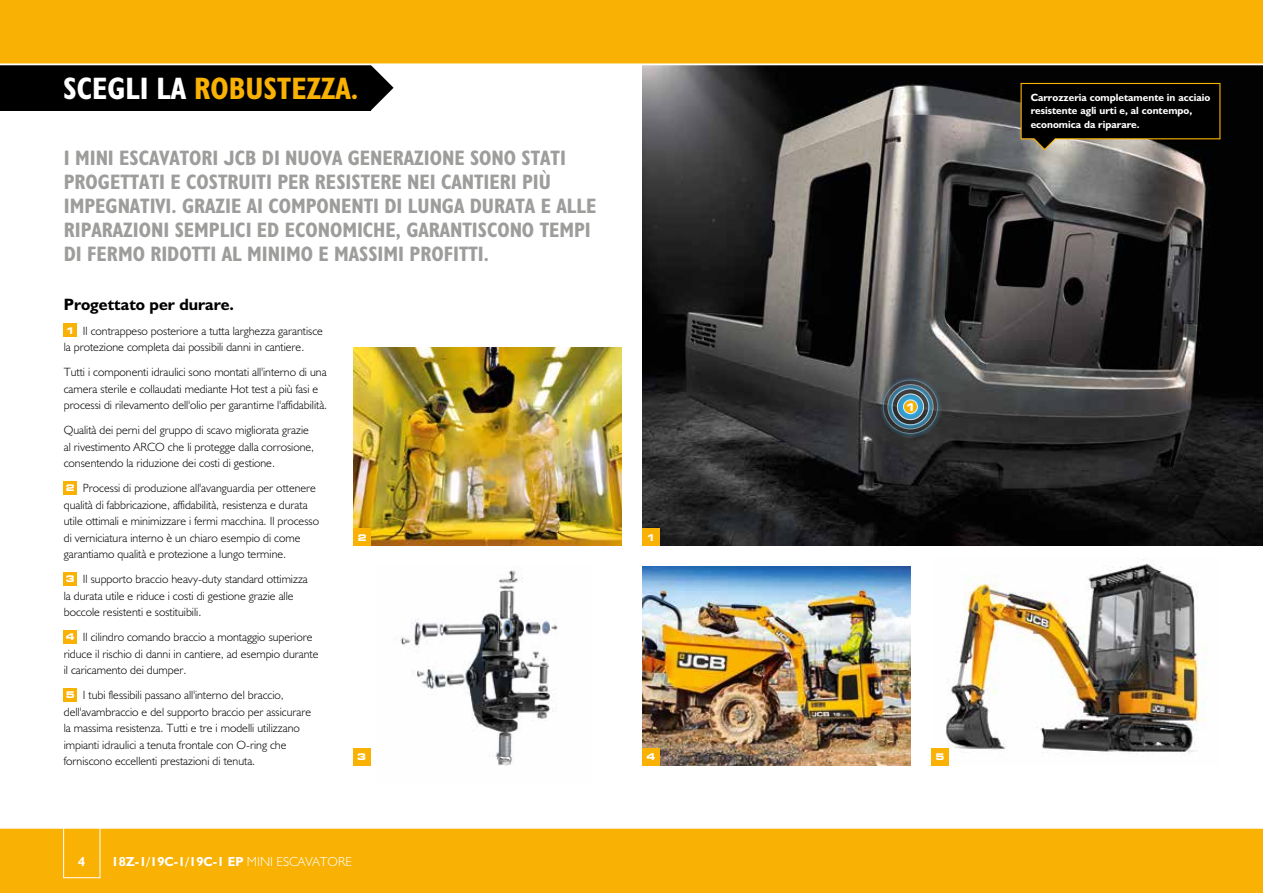
<style>
.page{position:relative;width:1263px;height:893px;background:#fff}
.page>*{position:absolute;margin:0;border:0;box-sizing:border-box;transform-origin:0 0}
.t1{font:31.2px "JCB Bold Condensed";color:#f9b104}
.t2{font:21px/24px "JCB Bold Condensed";color:#9d9d9c}
.t3{font:16.5px "JCB Bold";color:#000}
.t4{font:13.2px "JCB Bold";color:#fff}
.t5{font:12px/16.5px "JCB Light";color:#000}
.t6{font:10.5px/13.5px "JCB Bold";color:#fff}
.t7{font:700 expanded 10.5px "Square 721 BT";color:#fff}
.t8{font:700 expanded 9.15px "Square 721 BT";color:#fff}
.s1{color:#fff}
.s2{font-family:"Square 721 BT";font-weight:700;font-stretch:expanded;font-size:9.15px;color:#fff}
.s3{font-family:"JCB Light"}
</style>
<div class="page">
<div style="left:0;top:828px;width:1263px;height:65px;background:#f9b104"></div>
<img style="left:642px;top:567px;width:268px;height:198px">
<img style="left:642px;top:65px;width:621px;height:481px">
<img style="left:353px;top:347px;width:268px;height:199px">
<img style="left:400px;top:570px;width:158px;height:196px">
<img style="left:946px;top:563px;width:261px;height:192px">
<svg style="left:371px;top:65px;width:23px;height:45px"></svg>
<div style="left:0;top:54px;width:371px;height:57px;background:#000"></div>
<div style="left:64px;top:324px;width:13px;height:13px;background:#f9b104"></div>
<div style="left:64px;top:481px;width:13px;height:13px;background:#f9b104"></div>
<div style="left:64px;top:572px;width:13px;height:13px;background:#f9b104"></div>
<div style="left:64px;top:630px;width:13px;height:13px;background:#f9b104"></div>
<div style="left:64px;top:688px;width:13px;height:13px;background:#f9b104"></div>
<div style="left:63px;top:819px;width:37px;height:59px;border:1px solid #fff"></div>
<div style="left:353px;top:529px;width:18px;height:17px;background:#f9b104"></div>
<div style="left:353px;top:748px;width:17px;height:17px;background:#f9b104"></div>
<div style="left:931px;top:748px;width:18px;height:17px;background:#f9b104"></div>
<div style="left:642px;top:748px;width:17px;height:17px;background:#f9b104"></div>
<div style="left:642px;top:529px;width:17px;height:17px;background:#f9b104"></div>
<svg style="left:1020px;top:82px;width:201px;height:69px;background:#1d1a13"></svg>
<hr style="left:0;top:827px;width:1263px;height:2px;background:#fff">
<svg style="left:878px;top:375px;width:65px;height:63px;background:#506165"></svg>
<div style="left:0;top:0;width:1263px;height:64px;background:#f9b104"></div>
<hr style="left:0;top:64px;width:1263px;height:1px;background:#fff">
<h1 class="t1" style="left:63px;top:69px;width:297px"><span class="s1">SCEGLI LA</span> ROBUSTEZZA.</h1>
<p class="t2" style="left:64px;top:145px;width:534px">I MINI ESCAVATORI JCB DI NUOVA GENERAZIONE SONO STATI PROGETTATI E COSTRUITI PER RESISTERE NEI CANTIERI PIÙ IMPEGNATIVI. GRAZIE AI COMPONENTI DI LUNGA DURATA E ALLE RIPARAZIONI SEMPLICI ED ECONOMICHE, GARANTISCONO TEMPI DI FERMO RIDOTTI AL MINIMO E MASSIMI PROFITTI.</p>
<h3 class="t3" style="left:64px;top:294px;width:172px">Progettato per durare.</h3>
<p class="t5" style="left:64px;top:322px;width:261px"><span class="s2">1</span> Il contrappeso posteriore a tutta larghezza garantisce la protezione completa dai possibili danni in cantiere.</p>
<p class="t5" style="left:64px;top:364px;width:265px">Tutti i componenti idraulici sono montati all'interno di una camera sterile e collaudati mediante Hot test a più fasi e processi di rilevamento dell'olio per garantirne l'affidabilità.</p>
<p class="t5" style="left:64px;top:422px;width:252px">Qualità dei perni del gruppo di scavo migliorata grazie al rivestimento ARCO che li protegge dalla corrosione, consentendo la riduzione dei costi di gestione.</p>
<p class="t5" style="left:64px;top:480px;width:257px"><span class="s2">2</span> Processi di produzione all'avanguardia per ottenere qualità di fabbricazione, affidabilità, resistenza e durata utile ottimali e minimizzare i fermi macchina. Il processo di verniciatura interno è un chiaro esempio di come garantiamo qualità e protezione a lungo termine.</p>
<p class="t5" style="left:64px;top:571px;width:246px"><span class="s2">3</span> Il supporto braccio heavy-duty standard ottimizza la durata utile e riduce i costi di gestione grazie alle boccole resistenti e sostituibili.</p>
<p class="t5" style="left:64px;top:629px;width:256px"><span class="s2">4</span> Il cilindro comando braccio a montaggio superiore riduce il rischio di danni in cantiere, ad esempio durante il caricamento dei dumper.</p>
<p class="t5" style="left:64px;top:687px;width:249px"><span class="s2">5</span> I tubi flessibili passano all'interno del braccio, dell'avambraccio e del supporto braccio per assicurare la massima resistenza. Tutti e tre i modelli utilizzano impianti idraulici a tenuta frontale con O-ring che forniscono eccellenti prestazioni di tenuta.</p>
<p class="t8" style="left:358px;top:532px;width:10px">2</p>
<p class="t8" style="left:646px;top:532px;width:10px">1</p>
<p class="t7" style="left:905px;top:400px;width:12px">1</p>
<p class="t8" style="left:357px;top:751px;width:10px">3</p>
<p class="t8" style="left:646px;top:751px;width:10px">4</p>
<p class="t8" style="left:935px;top:751px;width:10px">5</p>
<p class="t4" style="left:78px;top:853px;width:9px">4</p>
<p class="t4" style="left:112px;top:853px;width:242px">18Z-1/19C-1/19C-1 EP <span class="s3">MINI ESCAVATORE</span></p>
<p class="t6" style="left:1031px;top:90px;width:181px">Carrozzeria completamente in acciaio resistente agli urti e, al contempo, economica da riparare.</p>
</div>
